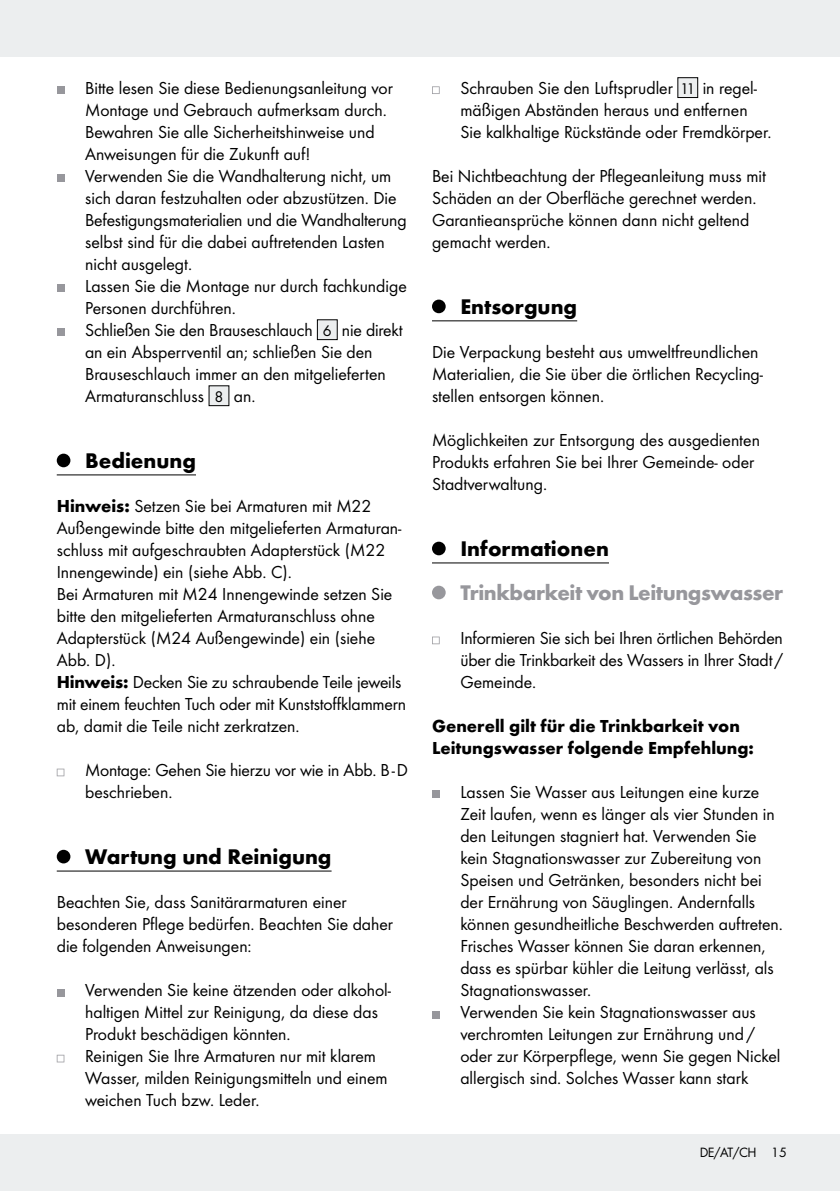
<style>
.page{position:relative;width:840px;height:1191px;background:#fff}
.page>*{position:absolute;margin:0;border:0;box-sizing:border-box;transform-origin:0 0}
.t1{font:700 22px "Futura";color:#000}
.t2{font:700 22px "Futura";letter-spacing:-.02em;color:#97979c}
.t3{font:18px/22px "Futura Boo";color:#000}
.t4{font:700 18px/22px "Futura";color:#000}
.t5{font:14px "Futura Boo";letter-spacing:-.03em;color:#000}
.s1{font-size:16px}
.s2{font-family:"Futura";font-weight:700}
</style>
<div class="page">
<div style="left:0;top:0;width:839px;height:57px;background:#eceeef"></div>
<div style="left:0;top:1134px;width:839px;height:57px;background:#eceeef"></div>
<hr style="left:57px;top:474px;width:139px;height:1px;background:#000">
<hr style="left:57px;top:870px;width:274px;height:1px;background:#000">
<div style="left:57px;top:86px;width:7px;height:8px;background:#97979c"></div>
<div style="left:57px;top:174px;width:7px;height:8px;background:#97979c"></div>
<div style="left:57px;top:284px;width:7px;height:8px;background:#97979c"></div>
<div style="left:57px;top:328px;width:7px;height:8px;background:#97979c"></div>
<div style="left:317px;top:320px;width:20px;height:20px;background:#eceeef"></div>
<div style="left:317px;top:319px;width:20px;height:21px;border:1px solid #000"></div>
<div style="left:209px;top:386px;width:20px;height:20px;background:#eceeef"></div>
<div style="left:57px;top:453px;width:13px;height:14px;background:#000;border-radius:50%"></div>
<svg style="left:57px;top:768px;width:7px;height:8px"></svg>
<div style="left:57px;top:849px;width:13px;height:14px;background:#000;border-radius:50%"></div>
<div style="left:57px;top:988px;width:7px;height:8px;background:#97979c"></div>
<svg style="left:57px;top:1054px;width:7px;height:8px"></svg>
<hr style="left:432px;top:320px;width:145px;height:1px;background:#000">
<hr style="left:432px;top:562px;width:176px;height:1px;background:#000">
<svg style="left:432px;top:86px;width:7px;height:8px"></svg>
<div style="left:677px;top:78px;width:20px;height:20px;background:#eceeef"></div>
<div style="left:677px;top:77px;width:20px;height:21px;border:1px solid #000"></div>
<div style="left:432px;top:299px;width:13px;height:14px;background:#000;border-radius:50%"></div>
<div style="left:432px;top:541px;width:13px;height:14px;background:#000;border-radius:50%"></div>
<div style="left:432px;top:585px;width:13px;height:14px;background:#97979c;border-radius:50%"></div>
<svg style="left:432px;top:636px;width:7px;height:8px"></svg>
<div style="left:432px;top:790px;width:7px;height:8px;background:#97979c"></div>
<div style="left:432px;top:1010px;width:7px;height:8px;background:#97979c"></div>
<p class="t3" style="left:85px;top:77px;width:323px">Bitte lesen Sie diese Bedienungsanleitung vor Montage und Gebrauch aufmerksam durch.<br>Bewahren Sie alle Sicherheitshinweise und Anweisungen für die Zukunft auf!<br>Verwenden Sie die Wandhalterung nicht, um sich daran festzuhalten oder abzustützen. Die Befestigungsmaterialien und die Wandhalterung selbst sind für die dabei auftretenden Lasten nicht ausgelegt.<br>Lassen Sie die Montage nur durch fachkundige Personen durchführen.<br>Schließen Sie den Brauseschlauch <span class="s1">6</span> nie direkt an ein Absperrventil an; schließen Sie den Brauseschlauch immer an den mitgelieferten Armaturanschluss <span class="s1">8</span> an.</p>
<p class="t1" style="left:85px;top:447px;width:112px">Bedienung</p>
<p class="t3" style="left:57px;top:495px;width:351px"><span class="s2">Hinweis:</span> Setzen Sie bei Armaturen mit M22<br>Außengewinde bitte den mitgelieferten Armaturan&shy;schluss mit aufgeschraubten Adapterstück (M22<br>Innengewinde) ein (siehe Abb. C).<br>Bei Armaturen mit M24 Innengewinde setzen Sie bitte den mitgelieferten Armaturanschluss ohne Adapterstück (M24 Außengewinde) ein (siehe Abb. D).<br><span class="s2">Hinweis:</span> Decken Sie zu schraubende Teile jeweils mit einem feuchten Tuch oder mit Kunststoffklammern ab, damit die Teile nicht zerkratzen.</p>
<p class="t3" style="left:85px;top:759px;width:324px">Montage: Gehen Sie hierzu vor wie in Abb. B-D beschrieben.</p>
<p class="t1" style="left:85px;top:843px;width:248px">Wartung und Reinigung</p>
<p class="t3" style="left:57px;top:891px;width:337px">Beachten Sie, dass Sanitärarmaturen einer besonderen Pflege bedürfen. Beachten Sie daher die folgenden Anweisungen:</p>
<p class="t3" style="left:85px;top:979px;width:307px">Verwenden Sie keine ätzenden oder alkohol&shy;haltigen Mittel zur Reinigung, da diese das Produkt beschädigen könnten.<br>Reinigen Sie Ihre Armaturen nur mit klarem Wasser, milden Reinigungsmitteln und einem weichen Tuch bzw. Leder.</p>
<p class="t3" style="left:460px;top:77px;width:312px">Schrauben Sie den Luftsprudler <span class="s1">11</span> in regel&shy;mäßigen Abständen heraus und entfernen<br>Sie kalkhaltige Rückstände oder Fremdkörper.</p>
<p class="t3" style="left:432px;top:165px;width:335px">Bei Nichtbeachtung der Pflegeanleitung muss mit Schäden an der Oberfläche gerechnet werden.<br>Garantieansprüche können dann nicht geltend gemacht werden.</p>
<p class="t1" style="left:460px;top:293px;width:118px">Entsorgung</p>
<p class="t3" style="left:432px;top:341px;width:332px">Die Verpackung besteht aus umweltfreundlichen<br>Materialien, die Sie über die örtlichen Recycling&shy;stellen entsorgen können.</p>
<p class="t3" style="left:432px;top:429px;width:329px">Möglichkeiten zur Entsorgung des ausgedienten<br>Produkts erfahren Sie bei Ihrer Gemeinde- oder<br>Stadtverwaltung.</p>
<p class="t1" style="left:460px;top:535px;width:150px">Informationen</p>
<p class="t2" style="left:460px;top:579px;width:324px">Trinkbarkeit von Leitungswasser</p>
<p class="t3" style="left:460px;top:627px;width:324px;text-align:justify">Informieren Sie sich bei Ihren örtlichen Behörden über die Trinkbarkeit des Wassers in Ihrer Stadt/ Gemeinde.</p>
<p class="t4" style="left:432px;top:715px;width:323px">Generell gilt für die Trinkbarkeit von<br>Leitungswasser folgende Empfehlung:</p>
<p class="t3" style="left:460px;top:781px;width:324px">Lassen Sie Wasser aus Leitungen eine kurze Zeit laufen, wenn es länger als vier Stunden in den Leitungen stagniert hat. Verwenden Sie kein Stagnationswasser zur Zubereitung von Speisen und Getränken, besonders nicht bei der Ernährung von Säuglingen. Andernfalls können gesundheitliche Beschwerden auftreten.<br>Frisches Wasser können Sie daran erkennen, dass es spürbar kühler die Leitung verlässt, als Stagnationswasser.<br>Verwenden Sie kein Stagnationswasser aus verchromten Leitungen zur Ernährung und/ oder zur Körperpflege, wenn Sie gegen Nickel allergisch sind. Solches Wasser kann stark</p>
<p class="t5" style="left:699px;top:1144px;width:88px">DE/AT/CH 15</p>
</div>
